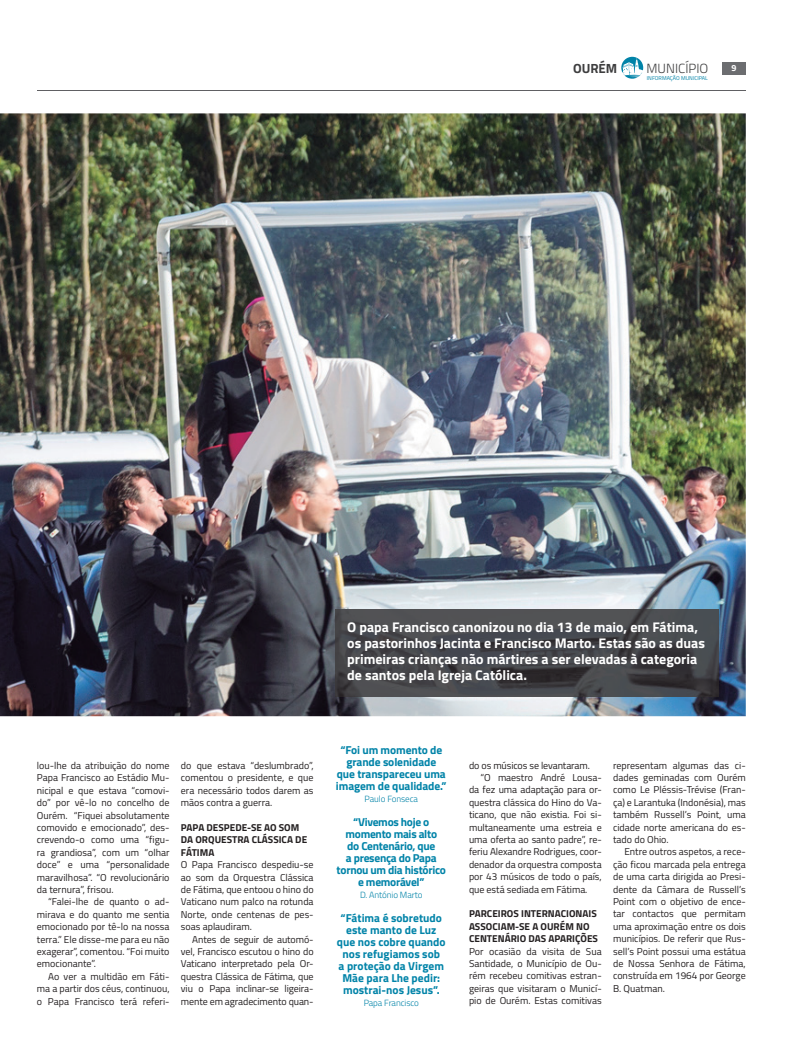
<style>
.page{position:relative;width:794px;height:1049px;background:#fff}
.page>*{position:absolute;margin:0;border:0;box-sizing:border-box;transform-origin:0 0}
.t1{font:700 14px/16px "Titillium";color:#fff}
.t2{font:300 13.3px "Titillium";color:#3e3e3f}
.t3{font:700 13.3px "Titillium";color:#3e3e3f}
.t4{font:700 11.5px/12px "Titillium";letter-spacing:-.01em;color:#0083a8;text-align:center}
.t5{font:10px/12.4px "Titillium";color:#231f20;text-align:justify}
.t6{font:700 10px/12.4px "Titillium Web";color:#231f20}
.t7{font:300 9px "Titillium";letter-spacing:-.01em;color:#0083a8}
.t8{font:700 9px "Titillium";color:#fff}
.t9{font:5.5px "Titillium";color:#0083a8}
</style>
<div class="page">
<div style="left:722px;top:62px;width:24px;height:13px;background:#6c6d70"></div>
<svg style="left:621px;top:57px;width:22px;height:22px"></svg>
<hr style="left:37px;top:90px;width:709px;height:1px;background:#606063">
<img style="left:0;top:113px;width:746px;height:603px">
<img style="left:335px;top:609px;width:383px;height:87px">
<h2 class="t3" style="left:573px;top:58px;width:46px">OURÉM</h2>
<h2 class="t2" style="left:646px;top:58px;width:63px">MUNICÍPIO</h2>
<p class="t8" style="left:731px;top:61px;width:7px">9</p>
<p class="t9" style="left:647px;top:74px;width:62px">INFORMAÇÃO MUNICIPAL</p>
<h1 class="t1" style="left:347px;top:618px;width:359px">O papa Francisco canonizou no dia 13 de maio, em Fátima, os pastorinhos Jacinta e Francisco Marto. Estas são as duas primeiras crianças não mártires a ser elevadas à categoria de santos pela Igreja Católica.</h1>
<p class="t5" style="left:37px;top:759px;width:134px">lou-lhe da atribuição do nome Papa Francisco ao Estádio Mu&shy;nicipal e que estava “comovi&shy;do” por vê-lo no concelho de Ourém. “Fiquei absolutamente comovido e emocionado”, des&shy;crevendo-o como uma “figu&shy;ra grandiosa”, com um “olhar doce” e uma “personalidade maravilhosa”. “O revolucionário da ternura”, frisou.</p>
<p class="t5" style="left:37px;top:895px;width:134px;text-indent:11px">“Falei-lhe de quanto o ad&shy;mirava e do quanto me sentia emocionado por tê-lo na nossa terra.” Ele disse-me para eu não exagerar”, comentou. “Foi muito emocionante”.</p>
<p class="t5" style="left:37px;top:969px;width:134px;text-indent:11px">Ao ver a multidão em Fáti&shy;ma a partir dos céus, continuou, o Papa Francisco terá referi-</p>
<p class="t5" style="left:181px;top:759px;width:134px">do que estava “deslumbrado”, comentou o presidente, e que era necessário todos darem as mãos contra a guerra.</p>
<p class="t6" style="left:181px;top:821px;width:128px">PAPA DESPEDE-SE AO SOM<br>DA ORQUESTRA CLÁSSICA DE<br>FÁTIMA</p>
<p class="t5" style="left:181px;top:858px;width:134px">O Papa Francisco despediu-se ao som da Orquestra Clássica de Fátima, que entoou o hino do Vaticano num palco na rotunda Norte, onde centenas de pes&shy;soas aplaudiram.</p>
<p class="t5" style="left:181px;top:932px;width:134px;text-indent:11px">Antes de seguir de automó&shy;vel, Francisco escutou o hino do Vaticano interpretado pela Or&shy;questra Clássica de Fátima, que viu o Papa inclinar-se ligeira&shy;mente em agradecimento quan-</p>
<p class="t4" style="left:336px;top:743px;width:112px">“Foi um momento de grande solenidade que transpareceu uma imagem de qualidade.”</p>
<p class="t7" style="left:365px;top:792px;width:55px">Paulo Fonseca</p>
<p class="t4" style="left:336px;top:815px;width:111px">“Vivemos hoje o momento mais alto<br>do Centenário, que<br>a presença do Papa tornou um dia histórico e memorável”</p>
<p class="t7" style="left:360px;top:888px;width:64px">D. António Marto</p>
<p class="t4" style="left:337px;top:911px;width:110px">“Fátima é sobretudo este manto de Luz que nos cobre quando nos refugiamos sob<br>a proteção da Virgem<br>Mãe para Lhe pedir: mostrai-nos Jesus”.</p>
<p class="t7" style="left:364px;top:996px;width:57px">Papa Francisco</p>
<p class="t5" style="left:469px;top:758px;width:122px">do os músicos se levantaram.</p>
<p class="t5" style="left:480px;top:771px;width:123px">“O maestro André Lousa-</p>
<p class="t5" style="left:469px;top:783px;width:134px">da fez uma adaptação para or-</p>
<p class="t5" style="left:469px;top:796px;width:134px">questra clássica do Hino do Va-</p>
<p class="t5" style="left:469px;top:808px;width:134px">ticano, que não existia. Foi si-</p>
<p class="t5" style="left:469px;top:820px;width:134px">multaneamente uma estreia e</p>
<p class="t5" style="left:469px;top:833px;width:134px">uma oferta ao santo padre”, re-</p>
<p class="t5" style="left:469px;top:845px;width:134px">feriu Alexandre Rodrigues, coor-</p>
<p class="t5" style="left:469px;top:858px;width:134px">denador da orquestra composta</p>
<p class="t5" style="left:469px;top:870px;width:134px">por 43 músicos de todo o país,</p>
<p class="t5" style="left:469px;top:882px;width:120px">que está sediada em Fátima.</p>
<p class="t6" style="left:469px;top:907px;width:130px">PARCEIROS INTERNACIONAIS<br>ASSOCIAM-SE A OURÉM NO<br>CENTENÁRIO DAS APARIÇÕES</p>
<p class="t5" style="left:469px;top:944px;width:134px">Por ocasião da visita de Sua Santidade, o Município de Ou&shy;rém recebeu comitivas estran&shy;geiras que visitaram o Municí&shy;pio de Ourém. Estas comitivas</p>
<p class="t5" style="left:613px;top:758px;width:134px">representam algumas das ci&shy;dades geminadas com Ourém como Le Pléssis-Trévise (Fran&shy;ça) e Larantuka (Indonésia), mas também Russell’s Point, uma cidade norte americana do es&shy;tado do Ohio.</p>
<p class="t5" style="left:613px;top:845px;width:134px;text-indent:11px">Entre outros aspetos, a rece&shy;ção ficou marcada pela entrega de uma carta dirigida ao Presi&shy;dente da Câmara de Russell’s Point com o objetivo de ence&shy;tar contactos que permitam uma aproximação entre os dois municípios. De referir que Rus&shy;sell’s Point possui uma estátua de Nossa Senhora de Fátima, construída em 1964 por George B. Quatman.</p>
</div>
